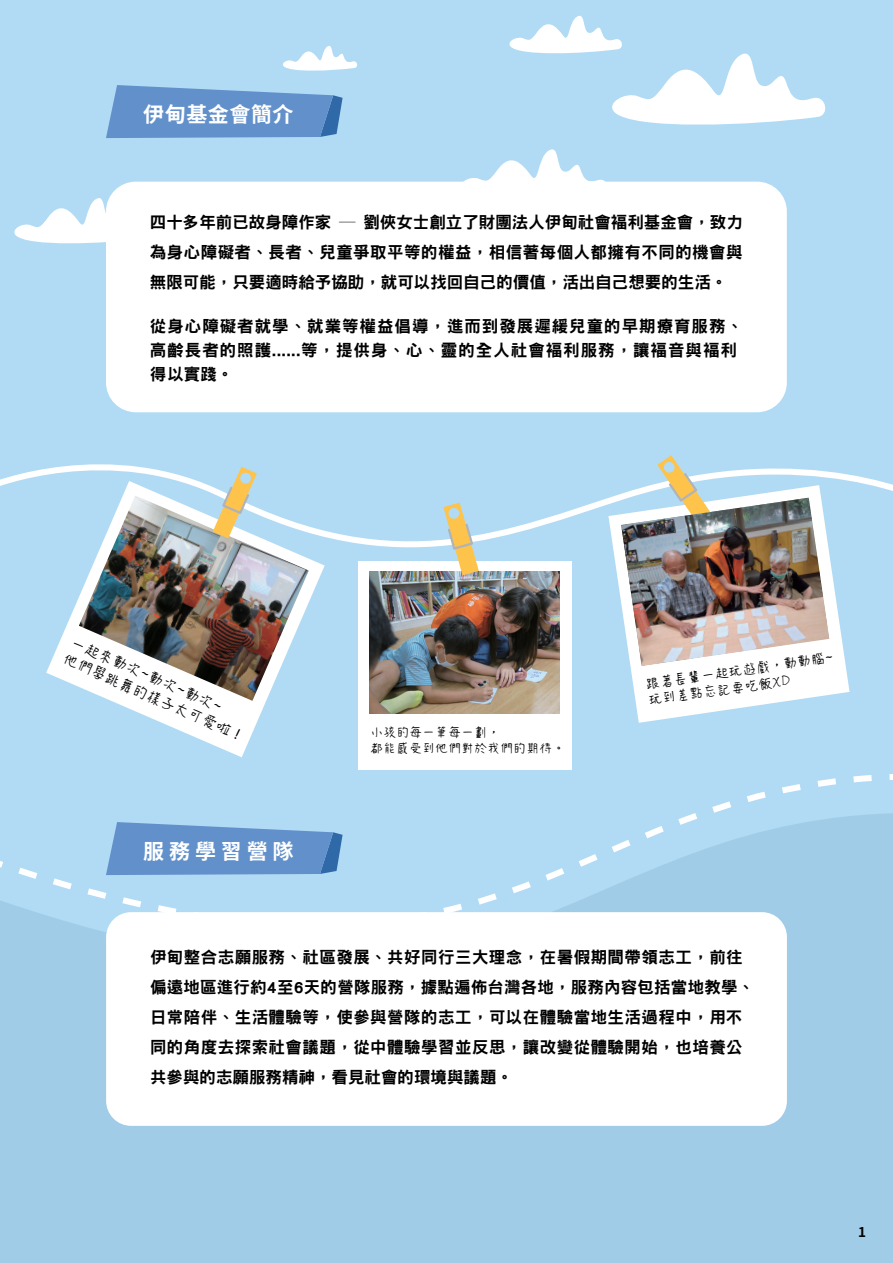
<style>
.page{position:relative;width:893px;height:1263px;background:#b1dbf4}
.page>*{position:absolute;margin:0;border:0;box-sizing:border-box;transform-origin:0 0}
.t1{font:700 21px "Noto Sans CJKTC";letter-spacing:.025em;color:#fff}
.t2{font:16.5px/30px "DF Hei Std W9";letter-spacing:.025em;color:#000;text-align:justify}
.t3{font:16.5px/24px "DF Hei Std W9";letter-spacing:.06em;color:#000}
.t4{font:15.15px/18px "Jason Handwriting 2";color:#000}
.t5{font:13.95px/16.8px "Jason Handwriting 2";color:#000}
.t6{font:700 13.5px "Noto Sans CJKTC";color:#000}
.t7{font:13.05px/15.6px "Jason Handwriting 2";color:#000}
</style>
<div class="page">
<div style="left:0;top:1060px;width:893px;height:203px;background:#a1cce8"></div>
<svg style="left:456px;top:149px;width:154px;height:33px"></svg>
<svg style="left:14px;top:192px;width:99px;height:52px"></svg>
<svg style="left:283px;top:46px;width:74px;height:25px"></svg>
<svg style="left:509px;top:15px;width:317px;height:110px"></svg>
<svg style="left:0;top:774px;width:893px;height:286px"></svg>
<svg style="left:106px;top:85px;width:237px;height:53px;background:#6b99cf"></svg>
<svg style="left:106px;top:822px;width:237px;height:53px;background:#6b99cf"></svg>
<div style="left:106px;top:182px;width:681px;height:230px;background:#fff;border-radius:30px"></div>
<div style="left:106px;top:912px;width:681px;height:214px;background:#fff;border-radius:25px"></div>
<svg style="left:0;top:464px;width:893px;height:128px"></svg>
<div style="left:358px;top:561px;width:213px;height:209px;background:#fff"></div>
<svg style="left:608px;top:485px;width:241px;height:238px;fill:#fff"></svg>
<svg style="left:46px;top:481px;width:279px;height:276px"></svg>
<img style="left:370px;top:572px;width:189px;height:142px">
<svg style="left:443px;top:502px;width:36px;height:73px"></svg>
<img style="left:79px;top:495px;width:230px;height:206px">
<svg style="left:213px;top:467px;width:44px;height:71px"></svg>
<img style="left:621px;top:498px;width:208px;height:168px">
<svg style="left:657px;top:455px;width:54px;height:68px"></svg>
<p class="t1" style="left:143px;top:103px;width:152px">伊甸基金會簡介</p>
<p class="t2" style="left:150px;top:206px;width:594px">四十多年前已故身障作家 ─ 劉俠女士創立了財團法人伊甸社會褔利基金會，致力為身心障礙者、長者、兒童爭取平等的權益，相信著每個人都擁有不同的機會與無限可能，只要適時給予協助，就可以找回自己的價值，活出自己想要的生活。</p>
<p class="t3" style="left:150px;top:314px;width:595px">從身心障礙者就學、就業等權益倡導，進而到發展遲緩兒童的早期療育服務、高齡長者的照護......等，提供身、心、靈的全人社會褔利服務，讓褔音與褔利得以實踐。</p>
<p class="t4" style="left:76px;top:633px;width:198px;rotate:24deg">一起來動次~動次~動次~<br>他們學跳舞的樣子太可愛啦！</p>
<p class="t1" style="left:143px;top:840px;width:152px">服務學習營隊</p>
<p class="t7" style="left:370px;top:725px;width:196px">小孩的每一筆每一劃，<br>都能感受到他們對於我們的期待。</p>
<p class="t5" style="left:645px;top:675px;width:191px;rotate:-8deg">跟著長輩一起玩遊戲，動動腦~玩到差點忘記要吃飯XD</p>
<p class="t2" style="left:150px;top:941px;width:606px;text-align:left">伊甸整合志願服務、社區發展、共好同行三大理念，在暑假期間帶領志工，前往偏遠地區進行約4至6天的營隊服務，據點遍佈台灣各地，服務內容包括當地教學、日常陪伴、生活體驗等，使參與營隊的志工，可以在體驗當地生活過程中，用不同的角度去探索社會議題，從中體驗學習並反思，讓改變從體驗開始，也培養公共參與的志願服務精神，看見社會的環境與議題。</p>
<p class="t6" style="left:858px;top:1224px;width:9px">1</p>
</div>
